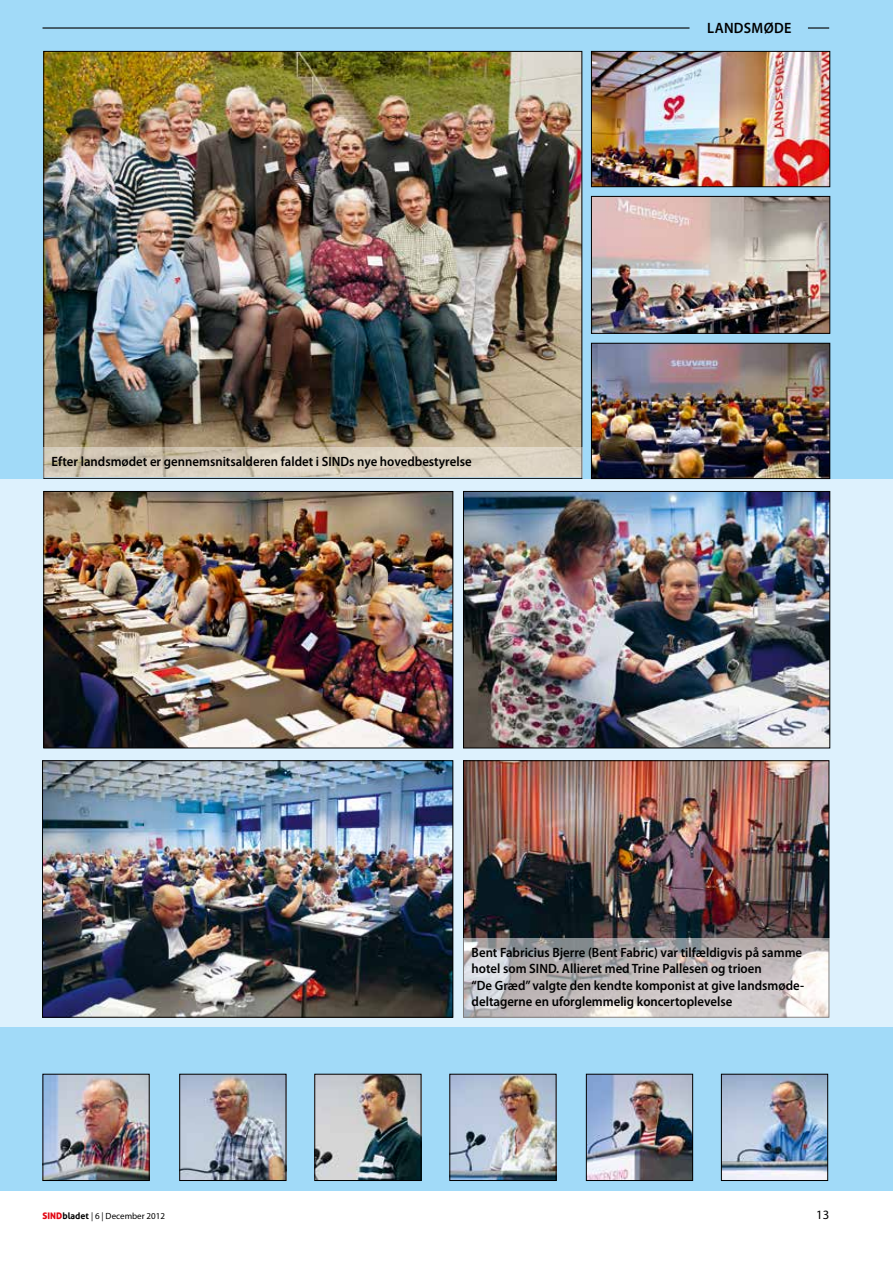
<style>
.page{position:relative;width:893px;height:1263px;background:#fff}
.page>*{position:absolute;margin:0;border:0;box-sizing:border-box;transform-origin:0 0}
.t1{font:600 15px "Myriad Pro";letter-spacing:.02em;color:#000;scale:.95 1}
.t2{font:600 13.5px/16.5px "Myriad Pro";color:#000;scale:.95 1}
.t3{font:12.75px "Myriad Pro";color:#000}
.t4{font:9px "Myriad Pro";color:#000}
.s1{font-family:"Aller Display";color:#e30613}
.s2{font-family:"Aller";font-weight:700}
</style>
<div class="page">
<div style="left:0;top:478px;width:893px;height:555px;background:#ddf1fd"></div>
<div style="left:0;top:1027px;width:893px;height:163px;background:#a1daf8"></div>
<img style="left:45px;top:1076px;width:103px;height:103px">
<div style="left:43px;top:1074px;width:107px;height:107px;border:1px solid #000"></div>
<img style="left:316px;top:1076px;width:103px;height:103px">
<div style="left:314px;top:1074px;width:107px;height:107px;border:1px solid #000"></div>
<img style="left:451px;top:1076px;width:103px;height:103px">
<div style="left:449px;top:1074px;width:107px;height:107px;border:1px solid #000"></div>
<img style="left:723px;top:1076px;width:103px;height:103px">
<div style="left:721px;top:1074px;width:107px;height:107px;border:1px solid #000"></div>
<img style="left:181px;top:1076px;width:103px;height:103px">
<div style="left:179px;top:1074px;width:107px;height:107px;border:1px solid #000"></div>
<img style="left:588px;top:1076px;width:103px;height:103px">
<div style="left:586px;top:1074px;width:107px;height:107px;border:1px solid #000"></div>
<div style="left:0;top:0;width:893px;height:479px;background:#a1daf8"></div>
<img style="left:45px;top:493px;width:406px;height:253px">
<div style="left:43px;top:491px;width:410px;height:257px;border:1px solid #000"></div>
<img style="left:465px;top:762px;width:362px;height:176px">
<img style="left:593px;top:198px;width:235px;height:134px">
<div style="left:591px;top:196px;width:239px;height:138px;border:1px solid #000"></div>
<img style="left:45px;top:53px;width:535px;height:394px">
<img style="left:593px;top:345px;width:235px;height:132px">
<div style="left:591px;top:343px;width:239px;height:136px;border:1px solid #000"></div>
<img style="left:593px;top:53px;width:235px;height:132px">
<div style="left:591px;top:51px;width:239px;height:136px;border:1px solid #000"></div>
<img style="left:44px;top:762px;width:407px;height:253px">
<div style="left:42px;top:760px;width:411px;height:257px;border:1px solid #000"></div>
<img style="left:465px;top:493px;width:363px;height:253px">
<div style="left:463px;top:491px;width:367px;height:257px;border:1px solid #000"></div>
<svg style="left:43px;top:447px;width:539px;height:30px;background:#d6ccbb"></svg>
<svg style="left:463px;top:938px;width:366px;height:79px;background:#c3bebf"></svg>
<hr style="left:43px;top:27px;width:646px;height:2px;background:#000">
<hr style="left:808px;top:27px;width:21px;height:2px;background:#000">
<p class="t2" style="left:52px;top:453px;width:444px">Efter landsmødet er gennemsnitsalderen faldet i SINDs nye hovedbestyrelse</p>
<p class="t1" style="left:707px;top:18px;width:90px">LANDSMØDE</p>
<p class="t2" style="left:472px;top:943px;width:352px">Bent Fabricius Bjerre (Bent Fabric) var tilfældigvis på samme hotel som SIND. Allieret med Trine Pallesen og trioen<br>“De Græd” valgte den kendte komponist at give landsmøde&shy;deltagerne en uforglemmelig koncertoplevelse</p>
<p class="t4" style="left:43px;top:1210px;width:124px"><span class="s1">SIND</span><span class="s2">bladet</span> | 6 | December 2012</p>
<p class="t3" style="left:816px;top:1207px;width:15px">13</p>
</div>
